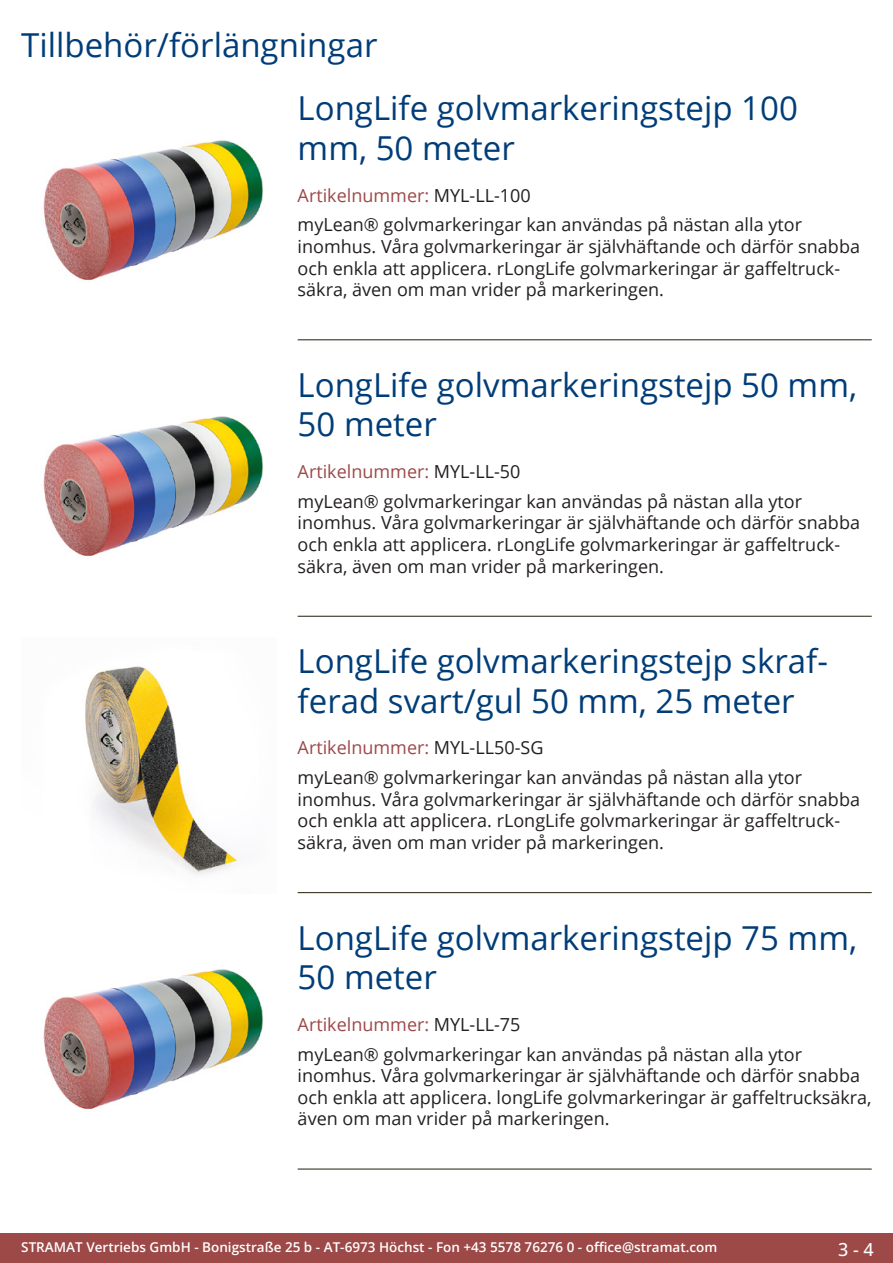
<style>
.page{position:relative;width:893px;height:1263px;background:#fff}
.page>*{position:absolute;margin:0;border:0;box-sizing:border-box;transform-origin:0 0}
.Produkttitel{font:33px/39.6px "Open Sans";color:#003d78}
.RastTitel{font:33px "Open Sans";color:#003d78}
.Beschreibung_Text{font:18px/21.6px "Open Sans";color:#231f20}
.TechDaten_Überschrif{font:18px "Open Sans";color:#9c4948}
.t1{font:500 18px "Open Sans";color:#fff}
.t2{font:600 13.5px "Open Sans";color:#fff}
.s1{color:#231f20}
</style>
<div class="page">
<div style="left:0;top:1233px;width:893px;height:30px;background:#9c4948"></div>
<hr style="left:298px;top:340px;width:574px;height:1px;background:#201d08">
<hr style="left:298px;top:616px;width:574px;height:1px;background:#201d08">
<hr style="left:298px;top:892px;width:574px;height:1px;background:#201d08">
<hr style="left:298px;top:1169px;width:574px;height:1px;background:#201d08">
<img style="left:43px;top:140px;width:220px;height:141px">
<img style="left:43px;top:416px;width:220px;height:141px">
<img style="left:85px;top:666px;width:153px;height:209px">
<img style="left:43px;top:969px;width:220px;height:141px">
<p class="RastTitel" style="left:21px;top:22px;width:358px">Tillbehör/förlängningar</p>
<p class="Produkttitel" style="left:298px;top:88px;width:502px">LongLife golvmarkeringstejp 100 mm, 50 meter</p>
<p class="TechDaten_Überschrif" style="left:298px;top:183px;width:235px">Artikelnummer: <span class="s1">MYL-LL-100</span></p>
<p class="Beschreibung_Text" style="left:298px;top:214px;width:564px">myLean® golvmarkeringar kan användas på nästan alla ytor inomhus. Våra golvmarkeringar är självhäftande och därför snabba och enkla att applicera. rLongLife golvmarkeringar är gaffeltruck&shy;säkra, även om man vrider på markeringen.</p>
<p class="Produkttitel" style="left:298px;top:364px;width:561px">LongLife golvmarkeringstejp 50 mm,<br>50 meter</p>
<p class="TechDaten_Überschrif" style="left:298px;top:459px;width:224px">Artikelnummer: <span class="s1">MYL-LL-50</span></p>
<p class="Beschreibung_Text" style="left:298px;top:490px;width:564px">myLean® golvmarkeringar kan användas på nästan alla ytor inomhus. Våra golvmarkeringar är självhäftande och därför snabba och enkla att applicera. rLongLife golvmarkeringar är gaffeltruck&shy;säkra, även om man vrider på markeringen.</p>
<p class="Produkttitel" style="left:298px;top:640px;width:529px">LongLife golvmarkeringstejp skraf&shy;ferad svart/gul 50 mm, 25 meter</p>
<p class="TechDaten_Überschrif" style="left:298px;top:735px;width:247px">Artikelnummer: <span class="s1">MYL-LL50-SG</span></p>
<p class="Beschreibung_Text" style="left:298px;top:766px;width:564px">myLean® golvmarkeringar kan användas på nästan alla ytor inomhus. Våra golvmarkeringar är självhäftande och därför snabba och enkla att applicera. rLongLife golvmarkeringar är gaffeltruck&shy;säkra, även om man vrider på markeringen.</p>
<p class="Produkttitel" style="left:298px;top:917px;width:561px">LongLife golvmarkeringstejp 75 mm,<br>50 meter</p>
<p class="TechDaten_Überschrif" style="left:298px;top:1012px;width:224px">Artikelnummer: <span class="s1">MYL-LL-75</span></p>
<p class="Beschreibung_Text" style="left:298px;top:1043px;width:576px">myLean® golvmarkeringar kan användas på nästan alla ytor inomhus. Våra golvmarkeringar är självhäftande och därför snabba och enkla att applicera. longLife golvmarkeringar är gaffeltrucksäkra, även om man vrider på markeringen.</p>
<p class="t2" style="left:21px;top:1238px;width:698px">STRAMAT Vertriebs GmbH - Bonigstraße 25 b - AT-6973 Höchst - Fon +43 5578 76276 0 - office@stramat.com</p>
<p class="t1" style="left:838px;top:1237px;width:37px">3 - 4</p>
</div>
